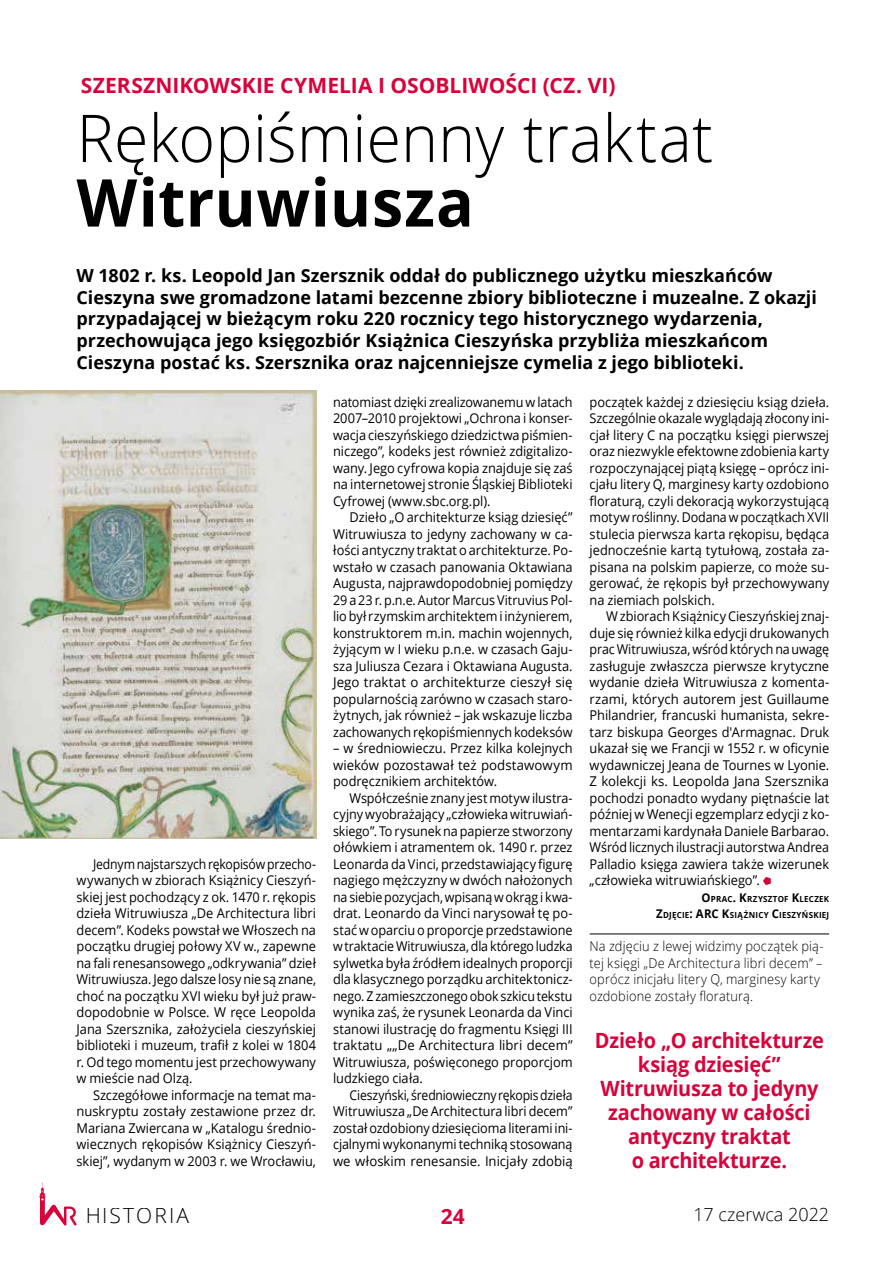
<style>
.page{position:relative;width:893px;height:1263px;background:#fff}
.page>*{position:absolute;margin:0;border:0;box-sizing:border-box;transform-origin:0 0}
.t1{font:300 66px "Open Sans";letter-spacing:.005em;color:#000;scale:.95 1}
.t2{font:700 66px "Open Sans";letter-spacing:.01em;color:#000;scale:.95 1}
.t3{font:700 21px/24px "Open Sans";letter-spacing:-.005em;color:#d7033b;text-align:center;scale:.95 1}
.t4{font:700 21px "Open Sans";letter-spacing:-.005em;color:#d7033b}
.t5{font:300 21px "Open Sans";letter-spacing:.1em;color:#000}
.t6{font:700 18px/21.6px "Open Sans";color:#000}
.t7{font:300 18px "Open Sans";color:#000}
.t8{font:13.5px/16.5px "Open Sans";letter-spacing:-.005em;color:#000;text-align:justify;scale:.95 1}
.t9{font:13.5px/16.5px "Open Sans";letter-spacing:-.005em;color:#000;text-align:justify;scale:.94 1}
.t10{font:13.5px/16.5px "Open Sans";letter-spacing:-.005em;color:#000;text-align:justify;scale:.93 1}
.t11{font:13.5px/16.5px "Open Sans";letter-spacing:-.005em;color:#000;text-align:justify;scale:.91 1}
.t12{font:13.5px/16.5px "Open Sans";letter-spacing:-.005em;color:#000;text-align:justify;scale:.9 1}
.t13{font:300 13.5px/16.5px "Open Sans";letter-spacing:.01em;color:#000;scale:.95 1}
.t14{font:700 8.4px/16.5px "Open Sans";letter-spacing:.03em;color:#000;text-align:right;scale:.95 1}
.s1{font-size:12px}
</style>
<div class="page">
<svg style="left:39px;top:1182px;width:38px;height:43px"></svg>
<hr style="left:590px;top:934px;width:239px;height:1px;background:#000">
<svg style="left:763px;top:877px;width:8px;height:8px"></svg>
<img style="left:0;top:390px;width:316px;height:448px">
<h2 class="t4" style="left:81px;top:71px;width:536px">SZERSZNIKOWSKIE CYMELIA I OSOBLIWOŚCI (CZ. VI)</h2>
<h1 class="t1" style="left:77px;top:93px;width:672px">Rękopiśmienny traktat</h1>
<h1 class="t2" style="left:77px;top:156px;width:420px">Witruwiusza</h1>
<p class="t6" style="left:77px;top:264px;width:742px">W 1802 r. ks. Leopold Jan Szersznik oddał do publicznego użytku mieszkańców Cieszyna swe gromadzone latami bezcenne zbiory biblioteczne i muzealne. Z okazji przypadającej w bieżącym roku 220 rocznicy tego historycznego wydarzenia, przechowująca jego księgozbiór Książnica Cieszyńska przybliża mieszkańcom Cieszyna postać ks. Szersznika oraz najcenniejsze cymelia z jego biblioteki.</p>
<p class="t11" style="left:77px;top:855px;width:265px;text-indent:16px">Jednym najstarszych rękopisów przecho&shy;wywanych w zbiorach Książnicy Cieszyń&shy;skiej jest pochodzący z ok. 1470 r. rękopis dzieła Witruwiusza „De Architectura libri decem”. Kodeks powstał we Włoszech na początku drugiej połowy XV w., zapewne na fali renesansowego „odkrywania” dzieł Witruwiusza. Jego dalsze losy nie są znane, choć na początku XVI wieku był już praw&shy;dopodobnie w Polsce. W ręce Leopolda Jana Szersznika, założyciela cieszyńskiej biblioteki i muzeum, trafił z kolei w 1804 r. Od tego momentu jest przechowywany w mieście nad Olzą.</p>
<p class="t8" style="left:77px;top:1086px;width:254px;text-indent:17px">Szczegółowe informacje na temat ma&shy;nuskryptu zostały zestawione przez dr.<br>Mariana Zwiercana w „Katalogu średnio&shy;wiecznych rękopisów Książnicy Cieszyń&shy;skiej”, wydanym w 2003 r. we Wrocławiu,</p>
<p class="t9" style="left:333px;top:393px;width:256px">natomiast dzięki zrealizowanemu w latach 2007–2010 projektowi „Ochrona i konser&shy;wacja cieszyńskiego dziedzictwa piśmien&shy;niczego”, kodeks jest również zdigitalizo&shy;wany. Jego cyfrowa kopia znajduje się zaś na internetowej stronie Śląskiej Biblioteki Cyfrowej (www.sbc.org.pl).</p>
<p class="t8" style="left:333px;top:509px;width:254px;text-indent:17px">Dzieło „O architekturze ksiąg dziesięć” Witruwiusza to jedyny zachowany w ca&shy;łości antyczny traktat o architekturze. Po&shy;wstało w czasach panowania Oktawiana Augusta, najprawdopodobniej pomiędzy 29 a 23 r. p.n.e. Autor Marcus Vitruvius Pol&shy;lio był rzymskim architektem i inżynierem, konstruktorem m.in. machin wojennych, żyjącym w I wieku p.n.e. w czasach Gaju&shy;sza Juliusza Cezara i Oktawiana Augusta.<br>Jego traktat o architekturze cieszył się popularnością zarówno w czasach staro&shy;żytnych, jak również – jak wskazuje liczba zachowanych rękopiśmiennych kodeksów</p>
<p class="t8" style="left:333px;top:740px;width:254px">– w średniowieczu. Przez kilka kolejnych wieków pozostawał też podstawowym podręcznikiem architektów.</p>
<p class="t10" style="left:333px;top:789px;width:259px;text-indent:16px">Współcześnie znany jest motyw ilustra&shy;cyjny wyobrażający „człowieka witruwiań&shy;skiego”. To rysunek na papierze stworzony ołówkiem i atramentem ok. 1490 r. przez Leonarda da Vinci, przedstawiający figurę nagiego mężczyzny w dwóch nałożonych na siebie pozycjach, wpisaną w okrąg i kwa&shy;drat. Leonardo da Vinci narysował tę po&shy;stać w oparciu o proporcje przedstawione w traktacie Witruwiusza, dla którego ludzka sylwetka była źródłem idealnych proporcji dla klasycznego porządku architektonicz&shy;nego. Z zamieszczonego obok szkicu tekstu wynika zaś, że rysunek Leonarda da Vinci stanowi ilustrację do fragmentu Księgi III traktatu „„De Architectura libri decem” Witruwiusza, poświęconego proporcjom ludzkiego ciała.</p>
<p class="t12" style="left:333px;top:1086px;width:268px;text-indent:16px">Cieszyński, średniowieczny rękopis dzieła Witruwiusza „De Architectura libri decem” został ozdobiony dziesięcioma literami ini&shy;cjalnymi wykonanymi techniką stosowaną we włoskim renesansie. Inicjały zdobią</p>
<p class="t8" style="left:590px;top:393px;width:254px">początek każdej z dziesięciu ksiąg dzieła.<br>Szczególnie okazale wyglądają złocony ini&shy;cjał litery C na początku księgi pierwszej oraz niezwykle efektowne zdobienia karty rozpoczynającej piątą księgę – oprócz ini&shy;cjału litery Q, marginesy karty ozdobiono floraturą, czyli dekoracją wykorzystującą motyw roślinny. Dodana w początkach XVII stulecia pierwsza karta rękopisu, będąca jednocześnie kartą tytułową, została za&shy;pisana na polskim papierze, co może su&shy;gerować, że rękopis był przechowywany na ziemiach polskich.</p>
<p class="t9" style="left:590px;top:608px;width:256px;text-indent:16px">W zbiorach Książnicy Cieszyńskiej znaj&shy;duje się również kilka edycji drukowanych prac Witruwiusza, wśród których na uwagę zasługuje zwłaszcza pierwsze krytyczne wydanie dzieła Witruwiusza z komenta&shy;rzami, których autorem jest Guillaume Philandrier, francuski humanista, sekre&shy;tarz biskupa Georges d'Armagnac. Druk ukazał się we Francji w 1552 r. w oficynie wydawniczej Jeana de Tournes w Lyonie.<br>Z kolekcji ks. Leopolda Jana Szersznika pochodzi ponadto wydany piętnaście lat później w Wenecji egzemplarz edycji z ko&shy;mentarzami kardynała Daniele Barbarao.<br>Wśród licznych ilustracji autorstwa Andrea Palladio księga zawiera także wizerunek „człowieka witruwiańskiego”.</p>
<p class="t14" style="left:656px;top:890px;width:184px"><span class="s1">O</span>PRAC<span class="s1">. K</span>RZYSZTOF <span class="s1">K</span>LECZEK<br><span class="s1">Z</span>DJĘCIE<span class="s1">: ARC K</span>SIĄŻNICY <span class="s1">C</span>IESZYŃSKIEJ</p>
<p class="t13" style="left:590px;top:938px;width:248px">Na zdjęciu z lewej widzimy początek pią&shy;tej księgi „De Architectura libri decem” – oprócz inicjału litery Q, marginesy karty ozdobione zostały floraturą.</p>
<h2 class="t3" style="left:595px;top:1027px;width:243px">Dzieło „O architekturze ksiąg dziesięć”<br>Witruwiusza to jedyny zachowany w całości antyczny traktat<br>o architekturze.</h2>
<h2 class="t5" style="left:85px;top:1201px;width:105px">HISTORIA</h2>
<h2 class="t4" style="left:441px;top:1201px;width:25px">24</h2>
<h3 class="t7" style="left:693px;top:1202px;width:137px">17 czerwca 2022</h3>
</div>
